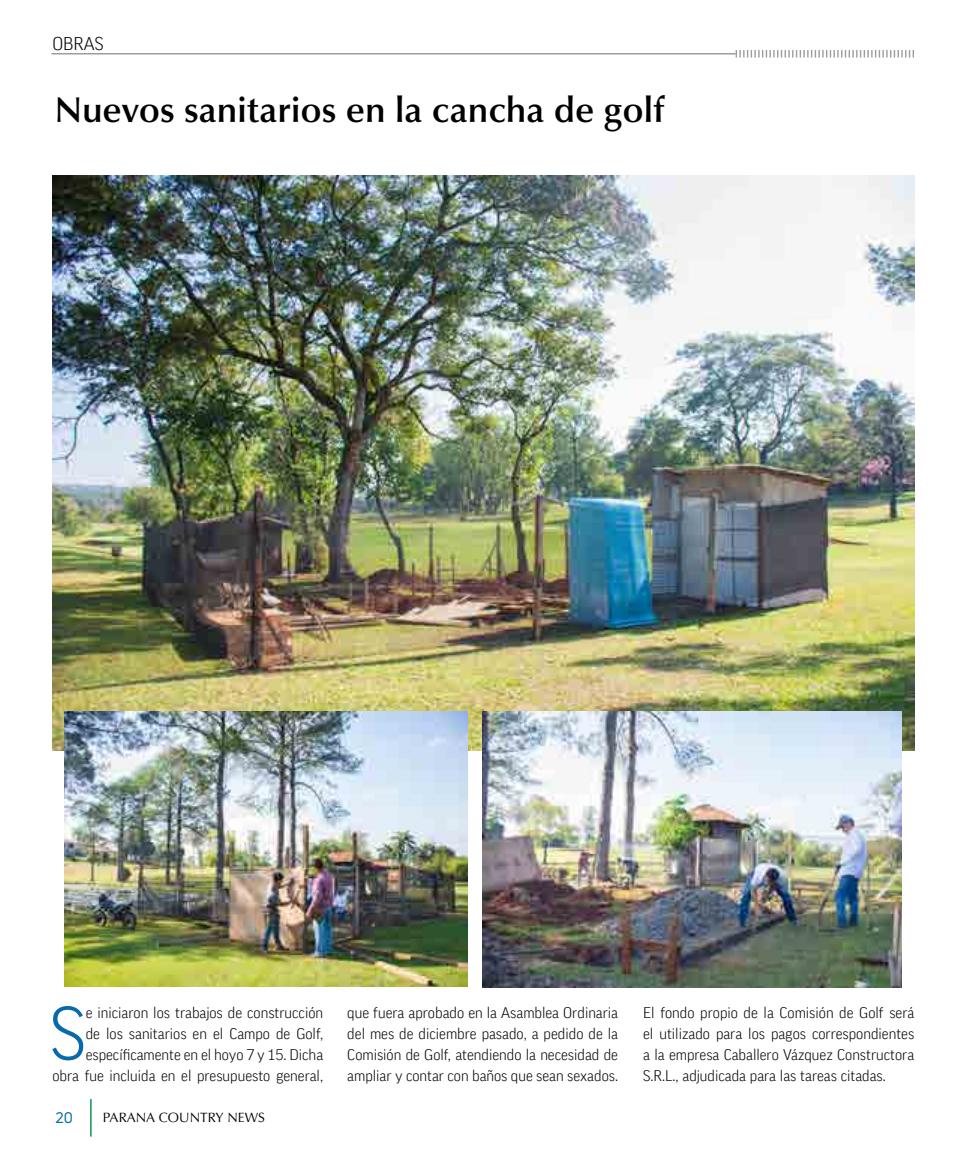
<style>
.page{position:relative;width:978px;height:1149px;background:#fff}
.page>*{position:absolute;margin:0;border:0;box-sizing:border-box;transform-origin:0 0}
.t1{font:300 72.9px "FF Good Pro";color:#066aac}
.t2{font:600 36px "Optima LT Std";color:#000}
.t3{font:300 18px "FF Good Pro";color:#000}
.t4{font:300 15px/21px "FF Good Pro";color:#000;text-align:justify}
.t5{font:15px "Uni Neue";color:#066aac}
.t6{font:13.5px "Optima LT Std";color:#000}
</style>
<div class="page">
<img style="left:52px;top:176px;width:862px;height:574px">
<img style="left:65px;top:711px;width:402px;height:275px">
<img style="left:483px;top:711px;width:418px;height:275px">
<hr style="left:90px;top:1098px;width:2px;height:38px;background:#0b9a51">
<hr style="left:51px;top:53px;width:685px;height:1px;background:#9d9d9c">
<svg style="left:736px;top:50px;width:178px;height:7px"></svg>
<p class="t3" style="left:52px;top:33px;width:53px">OBRAS</p>
<h2 class="t2" style="left:55px;top:89px;width:611px">Nuevos sanitarios en la cancha de golf</h2>
<h1 class="t1" style="left:50px;top:991px;width:37px">S</h1>
<p class="t4" style="left:52px;top:1001px;width:272px;text-align:right">e iniciaron los trabajos de construcción<br>de los sanitarios en el Campo de Golf, específicamente en el hoyo 7 y 15. Dicha<br>obra fue incluida en el presupuesto general,</p>
<p class="t5" style="left:56px;top:1108px;width:19px">20</p>
<p class="t6" style="left:103px;top:1108px;width:164px">PARANA COUNTRY NEWS</p>
<p class="t4" style="left:347px;top:1001px;width:272px">que fuera aprobado en la Asamblea Ordinaria del mes de diciembre pasado, a pedido de la Comisión de Golf, atendiendo la necesidad de ampliar y contar con baños que sean sexados.</p>
<p class="t4" style="left:643px;top:1001px;width:273px">El fondo propio de la Comisión de Golf será el utilizado para los pagos correspondientes a la empresa Caballero Vázquez Constructora S.R.L., adjudicada para las tareas citadas.</p>
</div>
